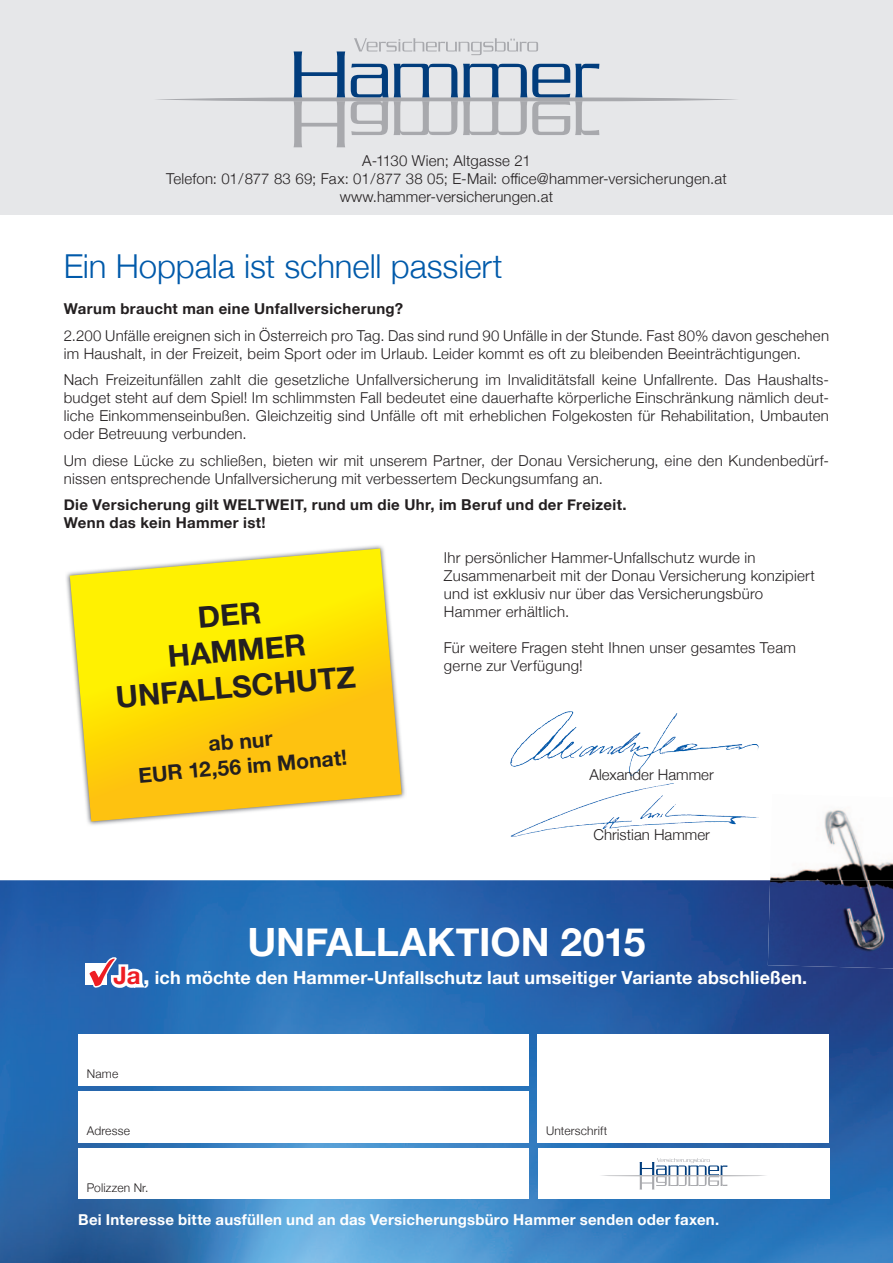
<style>
.page{position:relative;width:893px;height:1263px;background:#fff}
.page>*{position:absolute;margin:0;border:0;box-sizing:border-box;transform-origin:0 0}
.t1{font:700 39px "Helvetica Neue";color:#fff}
.t2{font:300 33px "Helvetica Neue";letter-spacing:-.005em;color:#015aaa}
.t3{font:700 30px/36px "Helvetica Neue";color:#231f20;text-align:center}
.t4{font:700 21px/25.2px "Helvetica Neue";color:#231f20;text-align:center}
.t5{font:700 18px "Helvetica Neue";letter-spacing:.005em;color:#fff}
.t6{font:300 15px/18px "Helvetica Neue";letter-spacing:.015em;color:#231f20}
.t7{font:700 15px/18px "Helvetica Neue";letter-spacing:.025em;color:#231f20}
.t8{font:700 15px "Helvetica Neue";letter-spacing:.015em;color:#fff}
.t9{font:300 12px "Helvetica Neue";letter-spacing:.015em;color:#231f20}
.s1{font-size:24px;color:#ee1d23}
.s2{font-size:24px}
</style>
<div class="page">
<div style="left:0;top:0;width:893px;height:215px;background:#e6e7e9"></div>
<svg style="left:157px;top:38px;width:579px;height:109px"></svg>
<img style="left:0;top:880px;width:893px;height:383px">
<img style="left:66px;top:545px;width:339px;height:280px">
<svg style="left:70px;top:548px;width:332px;height:273px;background:#fcdd29"></svg>
<div style="left:86px;top:963px;width:21px;height:21px;background:#fff"></div>
<div style="left:538px;top:1148px;width:291px;height:51px;background:#fff"></div>
<svg style="left:601px;top:1158px;width:165px;height:31px"></svg>
<div style="left:78px;top:1034px;width:451px;height:51px;background:#fff"></div>
<div style="left:537px;top:1034px;width:292px;height:108px;background:#fff"></div>
<div style="left:78px;top:1091px;width:451px;height:51px;background:#fff"></div>
<div style="left:78px;top:1148px;width:451px;height:51px;background:#fff"></div>
<img style="left:770px;top:809px;width:123px;height:71px">
<img style="left:768px;top:880px;width:125px;height:88px">
<svg style="left:87px;top:956px;width:64px;height:37px"></svg>
<img style="left:549px;top:783px;width:121px;height:36px">
<img style="left:510px;top:711px;width:59px;height:56px">
<p class="t6" style="left:166px;top:150px;width:562px;text-align:center">A-1130 Wien; Altgasse 21<br>Telefon: 01/877 83 69; Fax: 01/877 38 05; E-Mail: office@hammer-versicherungen.at www.hammer-versicherungen.at</p>
<h2 class="t2" style="left:64px;top:240px;width:440px">Ein Hoppala ist schnell passiert</h2>
<p class="t7" style="left:64px;top:300px;width:341px">Warum braucht man eine Unfallversicherung?</p>
<p class="t6" style="left:64px;top:325px;width:767px">2.200 Unfälle ereignen sich in Österreich pro Tag. Das sind rund 90 Unfälle in der Stunde. Fast 80% davon geschehen im Haushalt, in der Freizeit, beim Sport oder im Urlaub. Leider kommt es oft zu bleibenden Beeinträchtigungen.</p>
<p class="t6" style="left:64px;top:370px;width:767px;text-align:justify">Nach Freizeitunfällen zahlt die gesetzliche Unfallversicherung im Invaliditätsfall keine Unfallrente. Das Haushalts&shy;budget steht auf dem Spiel! Im schlimmsten Fall bedeutet eine dauerhafte körperliche Einschränkung nämlich deut&shy;liche Einkommenseinbußen. Gleichzeitig sind Unfälle oft mit erheblichen Folgekosten für Rehabilitation, Umbauten oder Betreuung verbunden.</p>
<p class="t6" style="left:64px;top:450px;width:767px">Um diese Lücke zu schließen, bieten wir mit unserem Partner, der Donau Versicherung, eine den Kundenbedürf&shy;nissen entsprechende Unfallversicherung mit verbessertem Deckungsumfang an.</p>
<p class="t7" style="left:64px;top:496px;width:564px">Die Versicherung gilt WELTWEIT, rund um die Uhr, im Beruf und der Freizeit.<br>Wenn das kein Hammer ist!</p>
<h3 class="t3" style="left:108px;top:608px;width:242px;rotate:-5deg">DER<br>HAMMER<br>UNFALLSCHUTZ</h3>
<h3 class="t4" style="left:135px;top:738px;width:211px;rotate:-5deg">ab nur<br>EUR 12,56 im Monat!</h3>
<p class="t6" style="left:444px;top:548px;width:373px">Ihr persönlicher Hammer-Unfallschutz wurde in Zusammenarbeit mit der Donau Versicherung konzipiert und ist exklusiv nur über das Versicherungsbüro Hammer erhältlich.</p>
<p class="t6" style="left:444px;top:638px;width:353px">Für weitere Fragen steht Ihnen unser gesamtes Team gerne zur Verfügung!</p>
<p class="t6" style="left:590px;top:764px;width:126px">Alexander Hammer</p>
<p class="t6" style="left:593px;top:825px;width:118px">Christian Hammer</p>
<h1 class="t1" style="left:247px;top:911px;width:400px">UNFALLAKTION 2015</h1>
<p class="t5" style="left:114px;top:964px;width:695px"><span class="s1">Ja</span><span class="s2">,</span> ich möchte den Hammer-Unfallschutz laut umseitiger Variante abschließen.</p>
<p class="t9" style="left:87px;top:1064px;width:33px">Name</p>
<p class="t9" style="left:87px;top:1121px;width:45px">Adresse</p>
<p class="t9" style="left:546px;top:1121px;width:63px">Unterschrift</p>
<p class="t9" style="left:87px;top:1178px;width:63px">Polizzen Nr.</p>
<p class="t8" style="left:78px;top:1207px;width:642px">Bei Interesse bitte ausfüllen und an das Versicherungsbüro Hammer senden oder faxen.</p>
</div>
